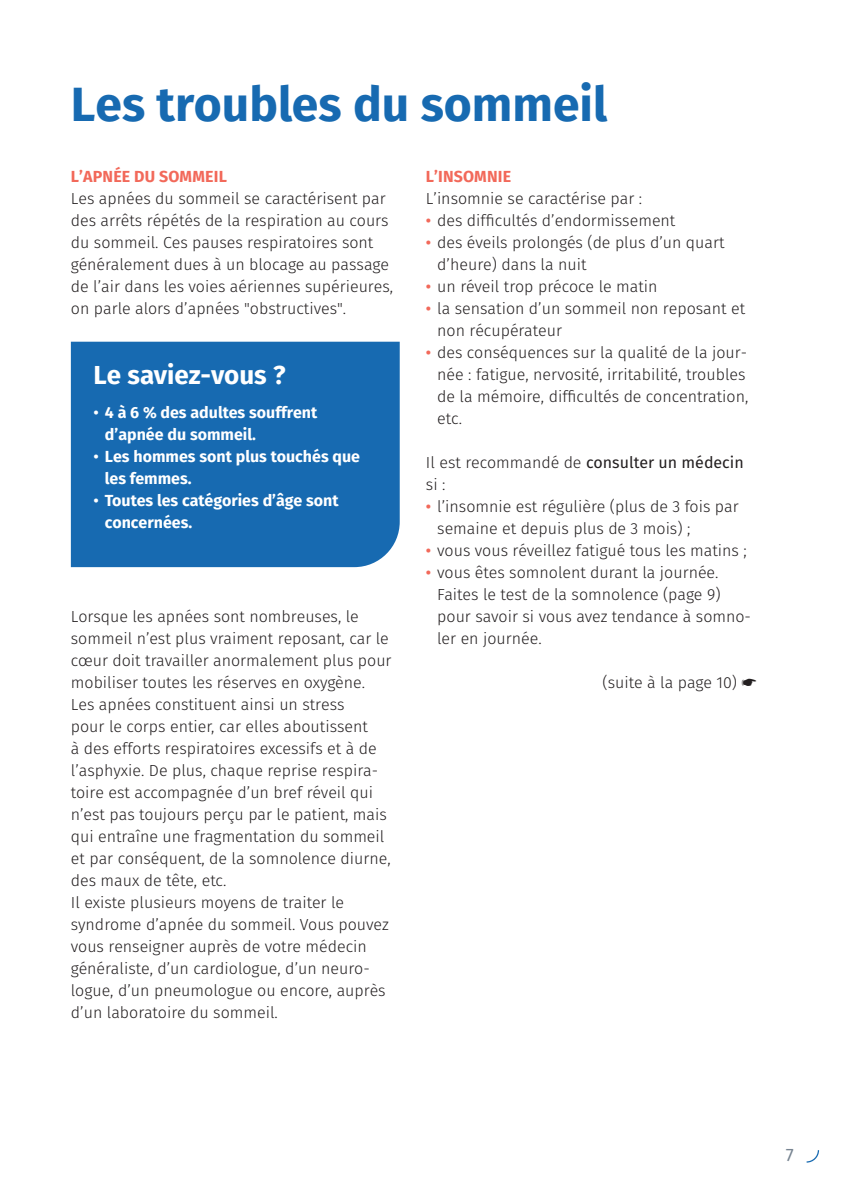
<style>
.page{position:relative;width:842px;height:1191px;background:#fff}
.page>*{position:absolute;margin:0;border:0;box-sizing:border-box;transform-origin:0 0}
.t1{font:700 48px "Fira Sans";color:#176ab1}
.t2{font:700 26px "Fira Sans";color:#fff}
.t3{font:18px "Fira Sans";color:#778491}
.t4{font:300 16px/22px "Fira Sans";color:#231f20}
.t5{font:700 16px/22px "Fira Sans";color:#fff}
.t6{font:700 16px "Fira Sans";letter-spacing:.01em;color:#f2695a}
.s1{font-weight:500}
.s2{font-weight:500;color:#f2695a}
.s3{font-weight:400}
</style>
<div class="page">
<svg style="left:807px;top:1150px;width:12px;height:12px"></svg>
<div style="left:71px;top:342px;width:329px;height:225px;background:#176ab1"></div>
<h1 class="t1" style="left:71px;top:71px;width:538px">Les troubles du sommeil</h1>
<p class="t6" style="left:71px;top:165px;width:157px">L’APNÉE DU SOMMEIL</p>
<p class="t4" style="left:71px;top:187px;width:324px">Les apnées du sommeil se caractérisent par des arrêts répétés de la respiration au cours du sommeil. Ces pauses respiratoires sont généralement dues à un blocage au passage de l’air dans les voies aériennes supérieures, on parle alors d’apnées "obstructives".</p>
<h2 class="t2" style="left:94px;top:356px;width:193px">Le saviez-vous ?</h2>
<p class="t5" style="left:105px;top:401px;width:214px;text-indent:-11px"><span class="s1">•</span> 4 à 6 % des adultes souffrent d’apnée du sommeil.</p>
<p class="t5" style="left:105px;top:445px;width:257px;text-indent:-11px"><span class="s1">•</span> Les hommes sont plus touchés que les femmes.</p>
<p class="t5" style="left:105px;top:489px;width:235px;text-indent:-11px"><span class="s1">•</span> Toutes les catégories d’âge sont concernées.</p>
<p class="t4" style="left:71px;top:605px;width:322px">Lorsque les apnées sont nombreuses, le sommeil n’est plus vraiment reposant, car le cœur doit travailler anormalement plus pour mobiliser toutes les réserves en oxygène.<br>Les apnées constituent ainsi un stress<br>pour le corps entier, car elles aboutissent<br>à des efforts respiratoires excessifs et à de l’asphyxie. De plus, chaque reprise respira&shy;toire est accompagnée d’un bref réveil qui n’est pas toujours perçu par le patient, mais qui entraîne une fragmentation du sommeil et par conséquent, de la somnolence diurne, des maux de tête, etc.<br>Il existe plusieurs moyens de traiter le syndrome d’apnée du sommeil. Vous pouvez vous renseigner auprès de votre médecin généraliste, d’un cardiologue, d’un neuro&shy;logue, d’un pneumologue ou encore, auprès d’un laboratoire du sommeil.</p>
<p class="t6" style="left:426px;top:165px;width:87px">L’INSOMNIE</p>
<p class="t4" style="left:426px;top:187px;width:218px">L’insomnie se caractérise par :</p>
<p class="t4" style="left:426px;top:209px;width:251px"><span class="s2">•</span> des difficultés d’endormissement</p>
<p class="t4" style="left:437px;top:231px;width:289px;text-indent:-11px"><span class="s2">•</span> des éveils prolongés (de plus d’un quart d’heure) dans la nuit</p>
<p class="t4" style="left:426px;top:275px;width:233px"><span class="s2">•</span> un réveil trop précoce le matin</p>
<p class="t4" style="left:437px;top:297px;width:309px;text-indent:-11px"><span class="s2">•</span> la sensation d’un sommeil non reposant et non récupérateur</p>
<p class="t4" style="left:437px;top:341px;width:313px;text-indent:-11px"><span class="s2">•</span> des conséquences sur la qualité de la jour&shy;née : fatigue, nervosité, irritabilité, troubles de la mémoire, difficultés de concentration, etc.</p>
<p class="t4" style="left:426px;top:451px;width:319px">Il est recommandé de <span class="s3">consulter un médecin </span>si :</p>
<p class="t4" style="left:437px;top:495px;width:303px;text-indent:-11px"><span class="s2">•</span> l’insomnie est régulière (plus de 3 fois par semaine et depuis plus de 3 mois) ;</p>
<p class="t4" style="left:426px;top:539px;width:322px"><span class="s2">•</span> vous vous réveillez fatigué tous les matins ;</p>
<p class="t4" style="left:437px;top:561px;width:315px;text-indent:-11px"><span class="s2">•</span> vous êtes somnolent durant la journée.<br>Faites le test de la somnolence (page 9) pour savoir si vous avez tendance à somno&shy;ler en journée.</p>
<p class="t4" style="left:603px;top:671px;width:156px">(suite à la page 10) ☛</p>
<p class="t3" style="left:786px;top:1142px;width:9px">7</p>
</div>
